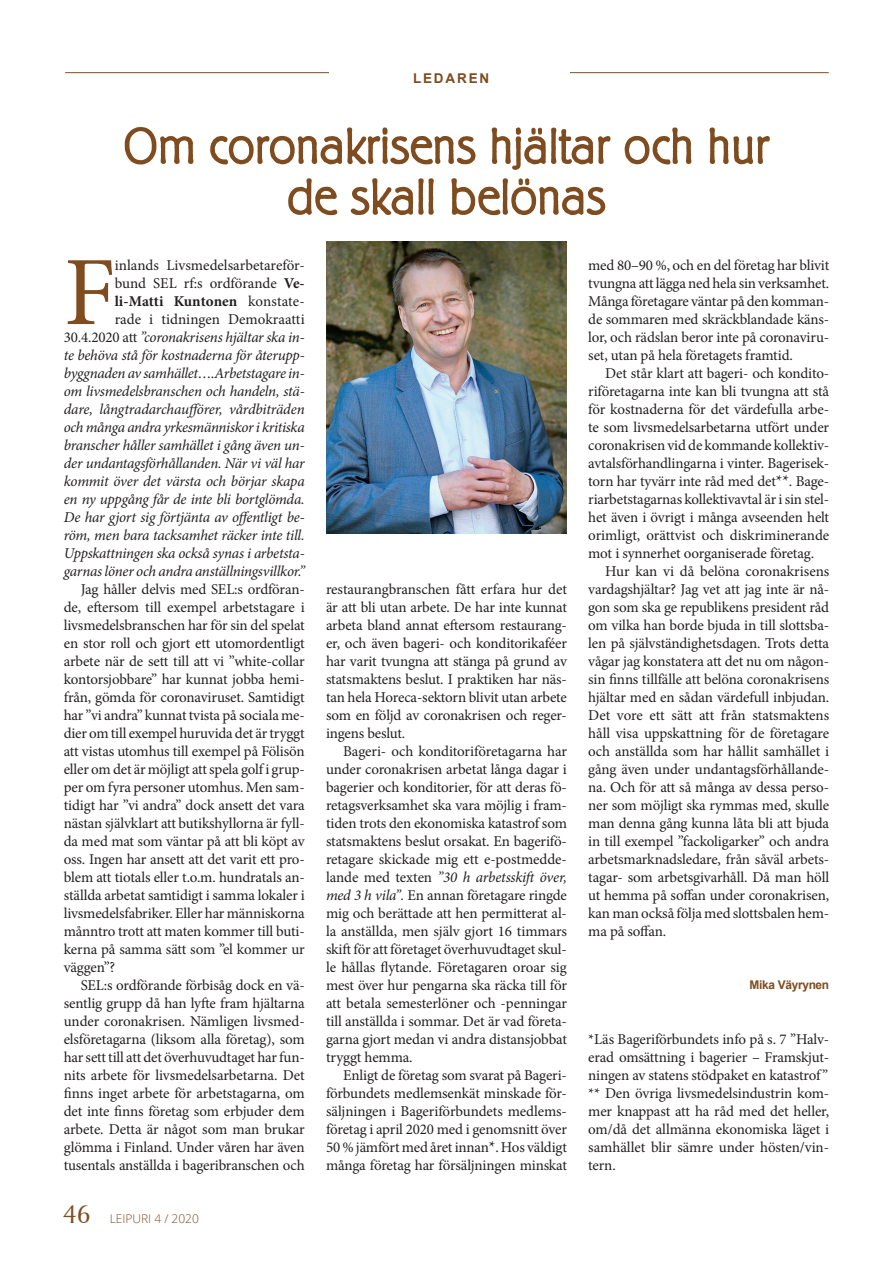
<style>
.page{position:relative;width:893px;height:1263px;background:#fff}
.page>*{position:absolute;margin:0;border:0;box-sizing:border-box;transform-origin:0 0}
.LEIPIS{font:98.1px "Minion Pro";color:#7f4c20}
.PÄÄOTSIKKO{font:300 51px "Berliner Grotesk";letter-spacing:-.01em;color:#7f4c20}
.t1{font:27px "Baker Signet BT";color:#7f4c20}
.LEIPIS-2{font:15px/18px "Minion Pro";letter-spacing:-.01em;color:#231f20;text-align:justify}
.LEIPIS-3{font:italic 15px/18px "Minion Pro";letter-spacing:-.02em;color:#231f20;text-align:right}
.ARIAL{font:700 13.5px "Arial";letter-spacing:.135em;color:#7f4c20}
.t2{font:300 12px "Open Sans";color:#7f4c20}
.KIRJOITTAJA{font:700 12px "Arial";letter-spacing:-.025em;color:#7f4c20}
.s1{font-style:normal}
.s2{font-weight:700;font-style:normal}
.s3{font-style:italic}
.s4{font-size:16.5px}
</style>
<div class="page">
<hr style="left:65px;top:72px;width:764px;height:1px;background:#7f4c20">
<div style="left:329px;top:27px;width:241px;height:85px;background:#fff"></div>
<img style="left:326px;top:241px;width:241px;height:293px">
<p class="ARIAL" style="left:413px;top:69px;width:78px">LEDAREN</p>
<p class="PÄÄOTSIKKO" style="left:123px;top:117px;width:648px">Om coronakrisens hjältar och hur</p>
<p class="PÄÄOTSIKKO" style="left:287px;top:168px;width:321px">de skall belönas</p>
<p class="LEIPIS-3" style="left:64px;top:256px;width:242px"><span class="s1">inlands Livsmedelsarbetareför-<br>bund SEL rf:s ordförande</span> <span class="s2">Ve&shy;li-Matti Kuntonen</span> <span class="s1">konstate-<br>rade i tidningen Demokraatti 30.4.2020 att</span> ”coronakrisens hjältar ska in&shy;te behöva stå för kostnaderna för återupp&shy;byggnaden av samhället….Arbetstagare in&shy;om livsmedelsbranschen och handeln, stä&shy;dare, långtradarchaufförer, vårdbiträden och många andra yrkesmänniskor i kritiska branscher håller samhället i gång även un&shy;der undantagsförhållanden. När vi väl har kommit över det värsta och börjar skapa en ny uppgång får de inte bli bortglömda.<br>De har gjort sig förtjänta av offentligt be&shy;röm, men bara tacksamhet räcker inte till.<br>Uppskattningen ska också synas i arbetsta&shy;garnas löner och andra anställningsvillkor.”</p>
<p class="LEIPIS-2" style="left:64px;top:580px;width:243px;text-indent:17px">Jag håller delvis med SEL:s ordföran&shy;de, eftersom till exempel arbetstagare i livsmedelsbranschen har för sin del spelat en stor roll och gjort ett utomordentligt arbete när de sett till att vi ”white-collar kontorsjobbare” har kunnat jobba hemi&shy;från, gömda för coronaviruset. Samtidigt har ”vi andra” kunnat tvista på sociala me&shy;dier om till exempel huruvida det är tryggt att vistas utomhus till exempel på Fölisön eller om det är möjligt att spela golf i grup&shy;per om fyra personer utomhus. Men sam&shy;tidigt har ”vi andra” dock ansett det vara nästan självklart att butikshyllorna är fyll&shy;da med mat som väntar på att bli köpt av oss. Ingen har ansett att det varit ett pro&shy;blem att tiotals eller t.o.m. hundratals an&shy;ställda arbetat samtidigt i samma lokaler i livsmedelsfabriker. Eller har människorna månntro trott att maten kommer till buti&shy;kerna på samma sätt som ”el kommer ur väggen”?</p>
<p class="LEIPIS-2" style="left:64px;top:976px;width:242px;text-indent:17px">SEL:s ordförande förbisåg dock en vä&shy;sentlig grupp då han lyfte fram hjältarna under coronakrisen. Nämligen livsmed&shy;elsföretagarna (liksom alla företag), som har sett till att det överhuvudtaget har fun&shy;nits arbete för livsmedelsarbetarna. Det finns inget arbete för arbetstagarna, om det inte finns företag som erbjuder dem arbete. Detta är något som man brukar glömma i Finland. Under våren har även tusentals anställda i bageribranschen och</p>
<p class="LEIPIS" style="left:64px;top:227px;width:53px">F</p>
<p class="t1" style="left:63px;top:1198px;width:30px">46</p>
<p class="t2" style="left:110px;top:1210px;width:91px">LEIPURI 4 / 2020</p>
<p class="LEIPIS-2" style="left:326px;top:580px;width:242px">restaurangbranschen fått erfara hur det är att bli utan arbete. De har inte kunnat arbeta bland annat eftersom restaurang&shy;er, och även bageri- och konditorikaféer har varit tvungna att stänga på grund av statsmaktens beslut. I praktiken har näs&shy;tan hela Horeca-sektorn blivit utan arbete som en följd av coronakrisen och reger&shy;ingens beslut.</p>
<p class="LEIPIS-2" style="left:326px;top:742px;width:242px;text-indent:17px">Bageri- och konditoriföretagarna har under coronakrisen arbetat långa dagar i bagerier och konditorier, för att deras fö&shy;retagsverksamhet ska vara möjlig i fram&shy;tiden trots den ekonomiska katastrof som statsmaktens beslut orsakat. En bagerifö&shy;retagare skickade mig ett e-postmedde&shy;lande med texten <span class="s3">”30 h arbetsskift över, med 3 h vila”.</span> En annan företagare ringde mig och berättade att hen permitterat al&shy;la anställda, men själv gjort 16 timmars skift för att företaget överhuvudtaget skul&shy;le hållas flytande. Företagaren oroar sig mest över hur pengarna ska räcka till för att betala semesterlöner och -penningar till anställda i sommar. Det är vad företa&shy;garna gjort medan vi andra distansjobbat tryggt hemma.</p>
<p class="LEIPIS-2" style="left:326px;top:1066px;width:242px;text-indent:17px">Enligt de företag som svarat på Bageri&shy;förbundets medlemsenkät minskade för&shy;säljningen i Bageriförbundets medlems&shy;företag i april 2020 med i genomsnitt över 50 % jämfört med året innan<span class="s4">*</span>. Hos väldigt många företag har försäljningen minskat</p>
<p class="LEIPIS-2" style="left:588px;top:256px;width:242px">med 80–90 %, och en del företag har blivit tvungna att lägga ned hela sin verksamhet.<br>Många företagare väntar på den komman&shy;de sommaren med skräckblandade käns&shy;lor, och rädslan beror inte på coronaviru&shy;set, utan på hela företagets framtid.</p>
<p class="LEIPIS-2" style="left:588px;top:364px;width:243px;text-indent:17px">Det står klart att bageri- och kondito&shy;riföretagarna inte kan bli tvungna att stå för kostnaderna för det värdefulla arbe&shy;te som livsmedelsarbetarna utfört under coronakrisen vid de kommande kollektiv&shy;avtalsförhandlingarna i vinter. Bagerisek&shy;torn har tyvärr inte råd med det<span class="s4">**</span>. Bage&shy;riarbetstagarnas kollektivavtal är i sin stel&shy;het även i övrigt i många avseenden helt orimligt, orättvist och diskriminerande mot i synnerhet oorganiserade företag.</p>
<p class="LEIPIS-2" style="left:588px;top:562px;width:243px;text-indent:17px">Hur kan vi då belöna coronakrisens vardagshjältar? Jag vet att jag inte är nå&shy;gon som ska ge republikens president råd om vilka han borde bjuda in till slottsba&shy;len på självständighetsdagen. Trots detta vågar jag konstatera att det nu om någon&shy;sin finns tillfälle att belöna coronakrisens hjältar med en sådan värdefull inbjudan.<br>Det vore ett sätt att från statsmaktens håll visa uppskattning för de företagare och anställda som har hållit samhället i gång även under undantagsförhållande&shy;na. Och för att så många av dessa perso&shy;ner som möjligt ska rymmas med, skulle man denna gång kunna låta bli att bjuda in till exempel ”fackoligarker” och andra arbetsmarknadsledare, från såväl arbets&shy;tagar- som arbetsgivarhåll. Då man höll ut hemma på soffan under coronakrisen, kan man också följa med slottsbalen hem&shy;ma på soffan.</p>
<p class="KIRJOITTAJA" style="left:749px;top:976px;width:81px">Mika Väyrynen</p>
<p class="LEIPIS-2" style="left:588px;top:1030px;width:242px">*Läs Bageriförbundets info på s. 7 ”Halv&shy;erad omsättning i bagerier – Framskjut&shy;ningen av statens stödpaket en katastrof”</p>
<p class="LEIPIS-2" style="left:588px;top:1084px;width:242px">** Den övriga livsmedelsindustrin kom&shy;mer knappast att ha råd med det heller, om/då det allmänna ekonomiska läget i samhället blir sämre under hösten/vin&shy;tern.</p>
</div>
